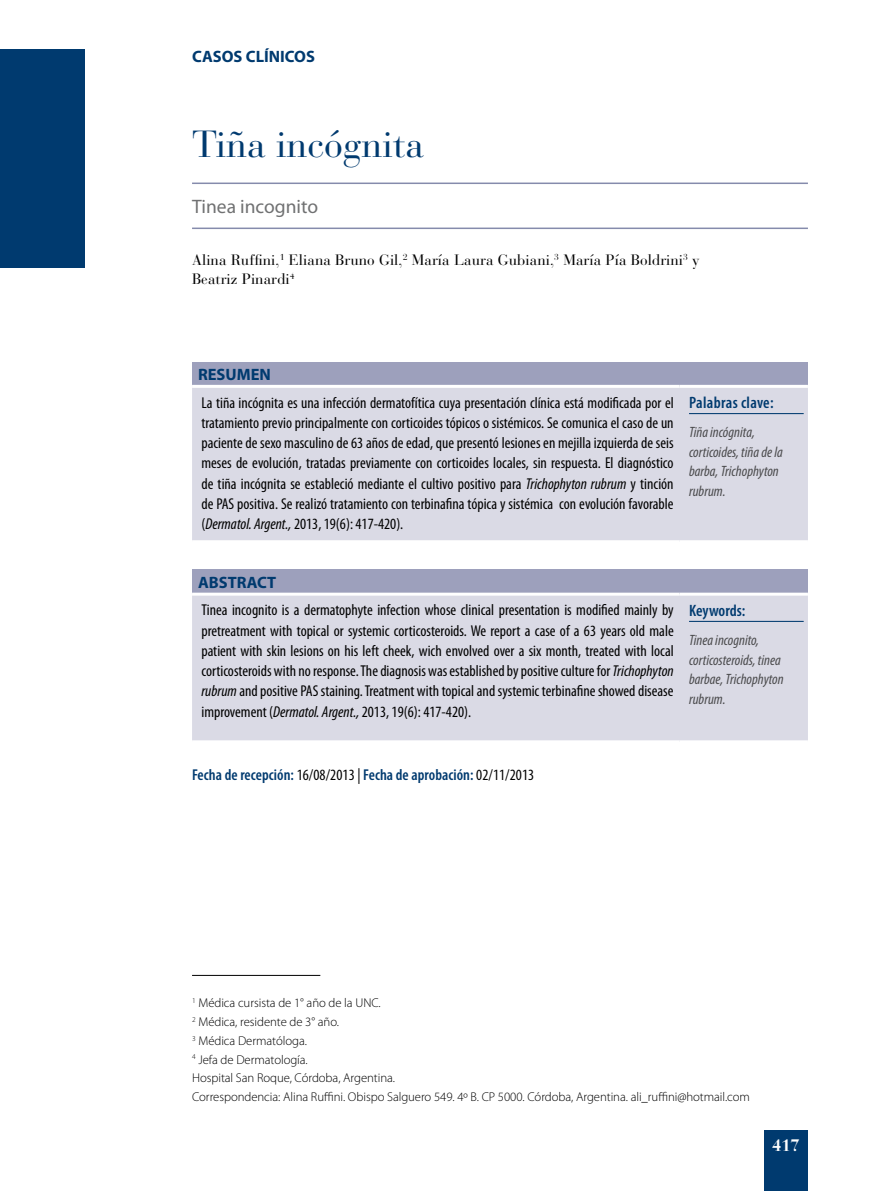
<style>
.page{position:relative;width:893px;height:1191px;background:#fff}
.page>*{position:absolute;margin:0;border:0;box-sizing:border-box;transform-origin:0 0}
.t1{font:37.5px "Bauer Bodoni";color:#003a6f}
.t2{font:19.5px "Myriad Pro";color:#707172}
.t3{font:700 16.5px "Myriad Pro";color:#003a6f}
.t4{font:600 condensed 16.5px "Myriad Pro";letter-spacing:.01em;color:#003a6f}
.t5{font:700 16.5px "Bauer Bodoni";color:#fff}
.t6{font:condensed 15.75px/20.2px "Myriad Pro";color:#000;text-align:justify}
.t7{font:600 condensed 15.75px "Myriad Pro";letter-spacing:.005em;color:#003a6f}
.t8{font:italic condensed 15px/19.5px "Myriad Pro";color:#4b4b4d}
.t9{font:15px/18.8px "Bauer Bodoni";letter-spacing:.005em;color:#000}
.t10{font:300 12.75px/18.8px "Myriad Pro";letter-spacing:-.005em;color:#000}
.s1{font-style:italic}
.s2{font-weight:400;color:#000}
</style>
<div class="page">
<div style="left:0;top:50px;width:84px;height:218px;background:#003a6f"></div>
<div style="left:764px;top:1130px;width:44px;height:61px;background:#003a6f"></div>
<div style="left:192px;top:362px;width:616px;height:24px;background:#9da0bc"></div>
<div style="left:192px;top:388px;width:616px;height:152px;background:#dadae5"></div>
<hr style="left:192px;top:385px;width:488px;height:3px;background:#fff">
<hr style="left:680px;top:385px;width:128px;height:3px;background:#fff">
<hr style="left:689px;top:413px;width:115px;height:1px;background:#003a6f">
<div style="left:192px;top:570px;width:616px;height:24px;background:#9da0bc"></div>
<div style="left:192px;top:595px;width:616px;height:145px;background:#dadae5"></div>
<hr style="left:192px;top:592px;width:488px;height:3px;background:#fff">
<hr style="left:680px;top:592px;width:128px;height:3px;background:#fff">
<hr style="left:689px;top:621px;width:115px;height:1px;background:#003a6f">
<hr style="left:192px;top:227px;width:616px;height:2px;background:#858bac">
<hr style="left:192px;top:182px;width:616px;height:2px;background:#858bac">
<hr style="left:192px;top:975px;width:128px;height:1px;background:#000">
<p class="t3" style="left:192px;top:46px;width:124px">CASOS CLÍNICOS</p>
<h1 class="t1" style="left:192px;top:121px;width:234px">Tiña incógnita</h1>
<p class="t2" style="left:192px;top:195px;width:128px">Tinea incognito</p>
<p class="t9" style="left:192px;top:250px;width:509px">Alina Ruffini,<sup>1</sup> Eliana Bruno Gil,<sup>2</sup> María Laura Gubiani,<sup>3</sup> María Pía Boldrini<sup>3</sup> y<br>Beatriz Pinardi<sup>4</sup></p>
<p class="t3" style="left:198px;top:364px;width:74px">RESUMEN</p>
<p class="t6" style="left:201px;top:392px;width:474px">La tiña incógnita es una infección dermatofítica cuya presentación clínica está modificada por el tratamiento previo principalmente con corticoides tópicos o sistémicos. Se comunica el caso de un paciente de sexo masculino de 63 años de edad, que presentó lesiones en mejilla izquierda de seis meses de evolución, tratadas previamente con corticoides locales, sin respuesta. El diagnóstico de tiña incógnita se estableció mediante el cultivo positivo para <span class="s1">Trichophyton rubrum</span> y tinción de PAS positiva. Se realizó tratamiento con terbinafina tópica y sistémica con evolución favorable (<span class="s1">Dermatol. Argent.,</span> 2013, 19(6): 417-420).</p>
<p class="t4" style="left:689px;top:392px;width:86px">Palabras clave:</p>
<p class="t8" style="left:689px;top:422px;width:95px">Tiña incógnita, corticoides, tiña de la barba, Trichophyton rubrum.</p>
<p class="t3" style="left:198px;top:572px;width:80px">ABSTRACT</p>
<p class="t6" style="left:201px;top:600px;width:474px">Tinea incognito is a dermatophyte infection whose clinical presentation is modified mainly by pretreatment with topical or systemic corticosteroids. We report a case of a 63 years old male patient with skin lesions on his left cheek, wich envolved over a six month, treated with local corticosteroids with no response. The diagnosis was established by positive culture for <span class="s1">Trichophyton rubrum</span> and positive PAS staining. Treatment with topical and systemic terbinafine showed disease improvement (<span class="s1">Dermatol. Argent.,</span> 2013, 19(6): 417-420).</p>
<p class="t4" style="left:689px;top:600px;width:58px">Keywords:</p>
<p class="t8" style="left:689px;top:630px;width:96px">Tinea incognito, corticosteroids, tinea barbae, Trichophyton rubrum.</p>
<p class="t7" style="left:192px;top:764px;width:344px">Fecha de recepción: <span class="s2">16/08/2013 |</span> Fecha de aprobación: <span class="s2">02/11/2013</span></p>
<p class="t10" style="left:192px;top:993px;width:559px"><sup>1</sup> Médica cursista de 1° año de la UNC.<br><sup>2</sup> Médica, residente de 3° año.<br><sup>3</sup> Médica Dermatóloga.<br><sup>4</sup> Jefa de Dermatología.<br>Hospital San Roque, Córdoba, Argentina.<br>Correspondencia: Alina Ruffini. Obispo Salguero 549. 4º B. CP 5000. Córdoba, Argentina. ali_ruffini@hotmail.com</p>
<p class="t5" style="left:772px;top:1135px;width:29px">417</p>
</div>
